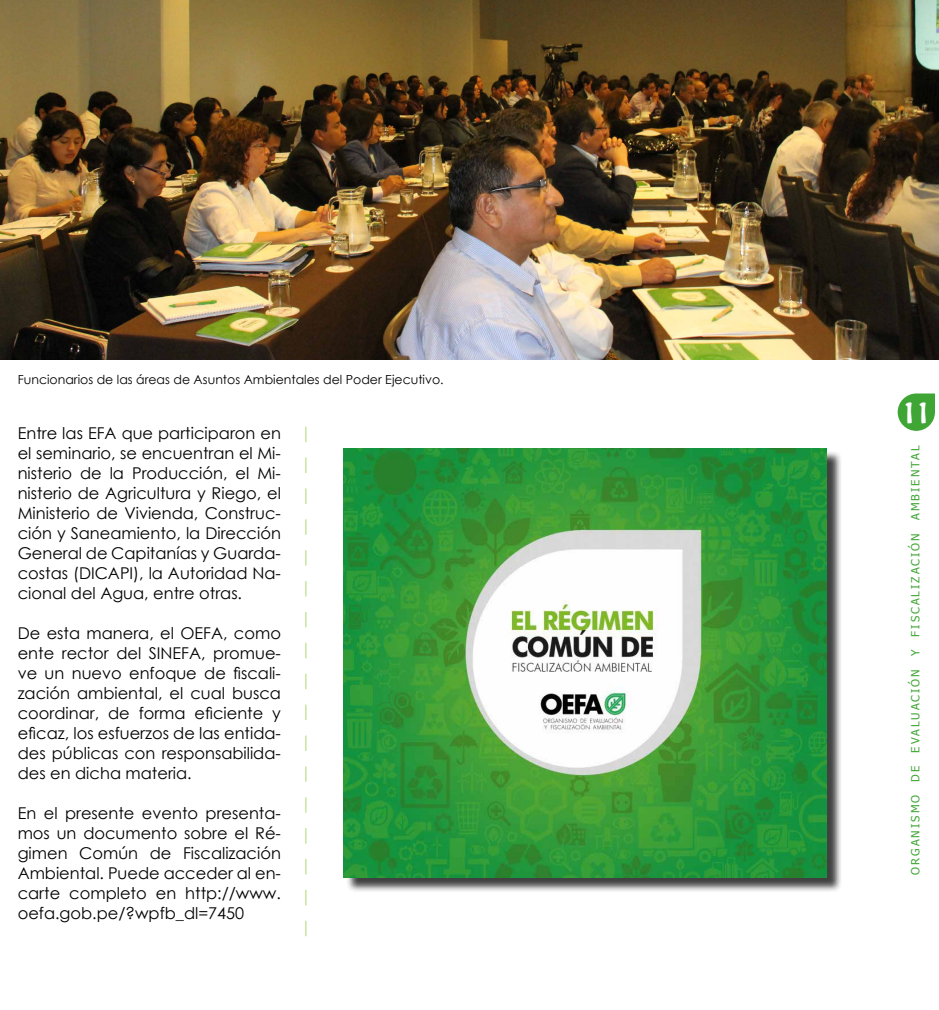
<style>
.page{position:relative;width:939px;height:1010px;background:#fff}
.page>*{position:absolute;margin:0;border:0;box-sizing:border-box;transform-origin:0 0}
.t1{font:25px "Hobo Std";color:#fff}
.t2{font:16.25px/20px "Century Gothic";color:#000;text-align:justify}
.t3{font:12.5px "Century Gothic";color:#000}
.t4{font:11.25px "Tahoma";letter-spacing:.18em;color:#3fa535}
</style>
<div class="page">
<svg style="left:898px;top:393px;width:37px;height:38px"></svg>
<svg style="left:306px;top:427px;width:1px;height:509px"></svg>
<img style="left:0;top:0;width:939px;height:359px">
<div style="left:345px;top:450px;width:497px;height:443px;background:#000;opacity:.75"></div>
<img style="left:344px;top:448px;width:483px;height:429px">
<p class="t3" style="left:18px;top:371px;width:427px">Funcionarios de las áreas de Asuntos Ambientales del Poder Ejecutivo.</p>
<p class="t2" style="left:18px;top:423px;width:265px">Entre las EFA que participaron en el seminario, se encuentran el Mi&shy;nisterio de la Producción, el Mi&shy;nisterio de Agricultura y Riego, el Ministerio de Vivienda, Construc&shy;ción y Saneamiento, la Dirección General de Capitanías y Guarda&shy;costas (DICAPI), la Autoridad Na&shy;cional del Agua, entre otras.</p>
<p class="t2" style="left:18px;top:623px;width:265px">De esta manera, el OEFA, como ente rector del SINEFA, promue&shy;ve un nuevo enfoque de fiscali&shy;zación ambiental, el cual busca coordinar, de forma eficiente y eficaz, los esfuerzos de las entida&shy;des públicas con responsabilida&shy;des en dicha materia.</p>
<p class="t2" style="left:18px;top:803px;width:265px">En el presente evento presenta&shy;mos un documento sobre el Ré&shy;gimen Común de Fiscalización Ambiental. Puede acceder al en&shy;carte completo en http://www. oefa.gob.pe/?wpfb_dl=7450</p>
<h1 class="t1" style="left:902px;top:395px;width:30px">11</h1>
<p class="t4" style="left:908px;top:875px;width:431px;rotate:-90deg">ORGANISMO DE EVALUACIÓN Y FISCALIZACIÓN AMBIENTAL</p>
</div>
